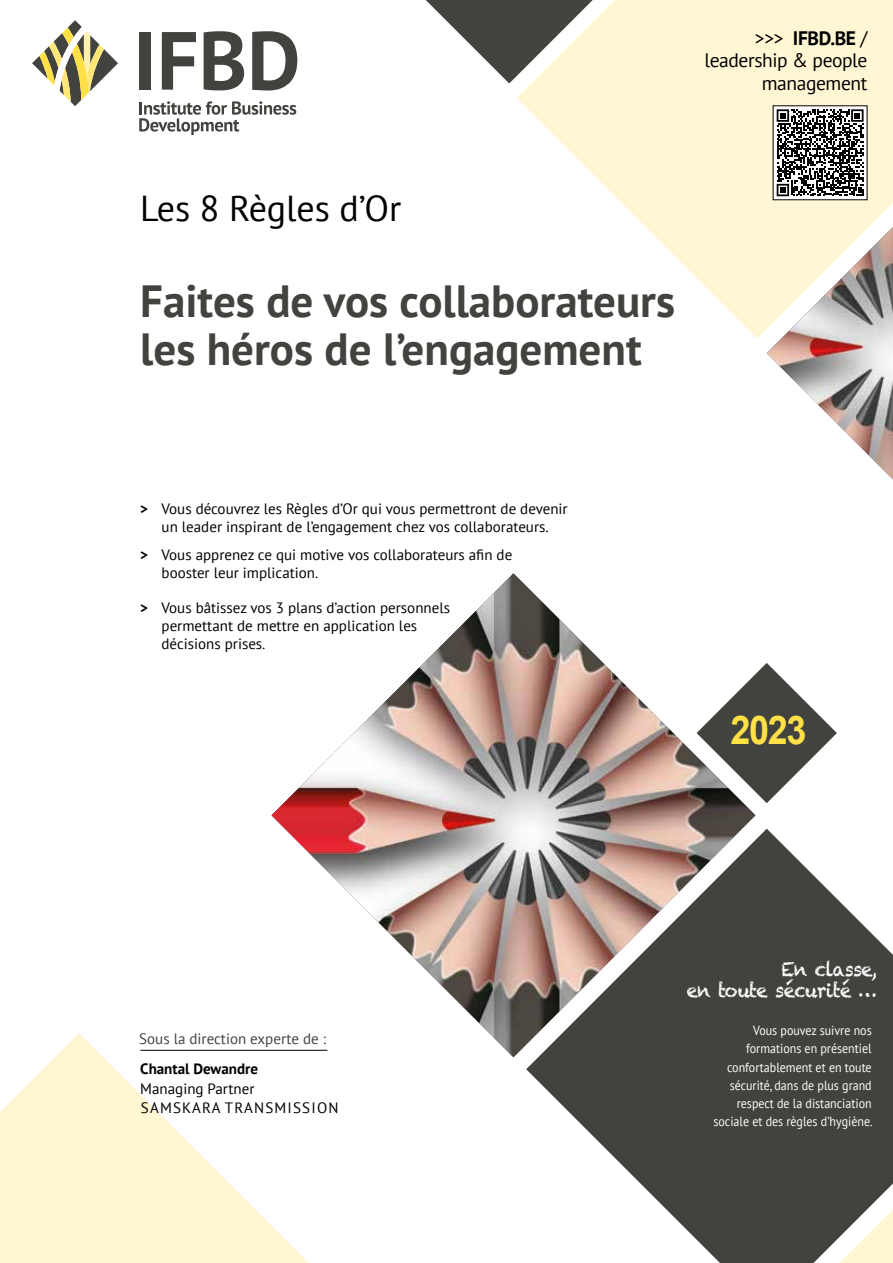
<style>
.page{position:relative;width:893px;height:1263px;background:#fff}
.page>*{position:absolute;margin:0;border:0;box-sizing:border-box;transform-origin:0 0}
.t1{font:700 45px/48px "PT Sans";color:#42423f}
.t2{font:700 39.6px "Arial";color:#ffe147;scale:.91 1}
.t3{font:36px "PT Sans";color:#000}
.t4{font:19.8px/21px "Chalkduster";letter-spacing:-.04em;color:#fff;text-align:right;scale:.91 1}
.t5{font:19.5px/22.5px "PT Sans";letter-spacing:-.02em;color:#000;text-align:right}
.t6{font:15px/18px "PT Sans";color:#000}
.t7{font:15px/19.5px "PT Sans";letter-spacing:.055em;color:#000}
.t8{font:15px "PT Sans";color:#42423f}
.t9{font:700 15px "PT Sans";color:#000}
.t10{font:13.2px/18.1px "PT Sans";color:#fff;text-align:right;scale:.91 1}
.s1{font-weight:700}
</style>
<div class="page">
<svg style="left:517px;top:0;width:376px;height:339px;fill:#fff7d4"></svg>
<svg style="left:526px;top:829px;width:367px;height:434px;fill:#42423f"></svg>
<svg style="left:0;top:1033px;width:309px;height:230px"></svg>
<svg style="left:839px;top:1209px;width:54px;height:54px"></svg>
<svg style="left:755px;top:663px;width:82px;height:140px"></svg>
<svg style="left:32px;top:20px;width:86px;height:86px"></svg>
<div style="left:140px;top:32px;width:11px;height:58px;background:#42423f"></div>
<svg style="left:162px;top:32px;width:34px;height:58px"></svg>
<svg style="left:204px;top:31px;width:40px;height:59px"></svg>
<svg style="left:252px;top:0;width:500px;height:91px"></svg>
<svg style="left:139px;top:101px;width:157px;height:34px"></svg>
<hr style="left:140px;top:1050px;width:187px;height:1px;background:#000">
<div style="left:773px;top:106px;width:94px;height:94px;background:#fff"></div>
<svg style="left:777px;top:109px;width:87px;height:87px"></svg>
<img style="left:271px;top:573px;width:484px;height:484px">
<img style="left:767px;top:227px;width:126px;height:252px">
<h3 class="t5" style="left:704px;top:26px;width:165px">&gt;&gt;&gt; <span class="s1">IFBD.BE</span> / leadership &amp; people management</h3>
<h3 class="t3" style="left:140px;top:185px;width:263px">Les 8 Règles d’Or</h3>
<h1 class="t1" style="left:140px;top:276px;width:536px">Faites de vos collaborateurs les héros de l’engagement</h1>
<p class="t6" style="left:140px;top:499px;width:429px;text-align:center"><span class="s1">&gt;</span> Vous découvrez les Règles d’Or qui vous permettront de devenir un leader inspirant de l’engagement chez vos collaborateurs.</p>
<p class="t6" style="left:162px;top:545px;width:352px;text-indent:-21px"><span class="s1">&gt;</span> Vous apprenez ce qui motive vos collaborateurs afin de booster leur implication.</p>
<p class="t6" style="left:162px;top:598px;width:290px;text-indent:-21px"><span class="s1">&gt;</span> Vous bâtissez vos 3 plans d’action personnels permettant de mettre en application les décisions prises.</p>
<h2 class="t2" style="left:731px;top:704px;width:85px">2023</h2>
<p class="t8" style="left:139px;top:1029px;width:188px">Sous la direction experte de :</p>
<p class="t9" style="left:140px;top:1059px;width:119px">Chantal Dewandre</p>
<p class="t7" style="left:140px;top:1078px;width:200px">Managing Partner<br>SAMSKARA TRANSMISSION</p>
<h3 class="t4" style="left:687px;top:959px;width:210px">En classe,<br>en toute sécurité …</h3>
<p class="t10" style="left:713px;top:1021px;width:176px">Vous pouvez suivre nos formations en présentiel confortablement et en toute sécurité, dans de plus grand respect de la distanciation sociale et des règles d’hygiène.</p>
</div>
